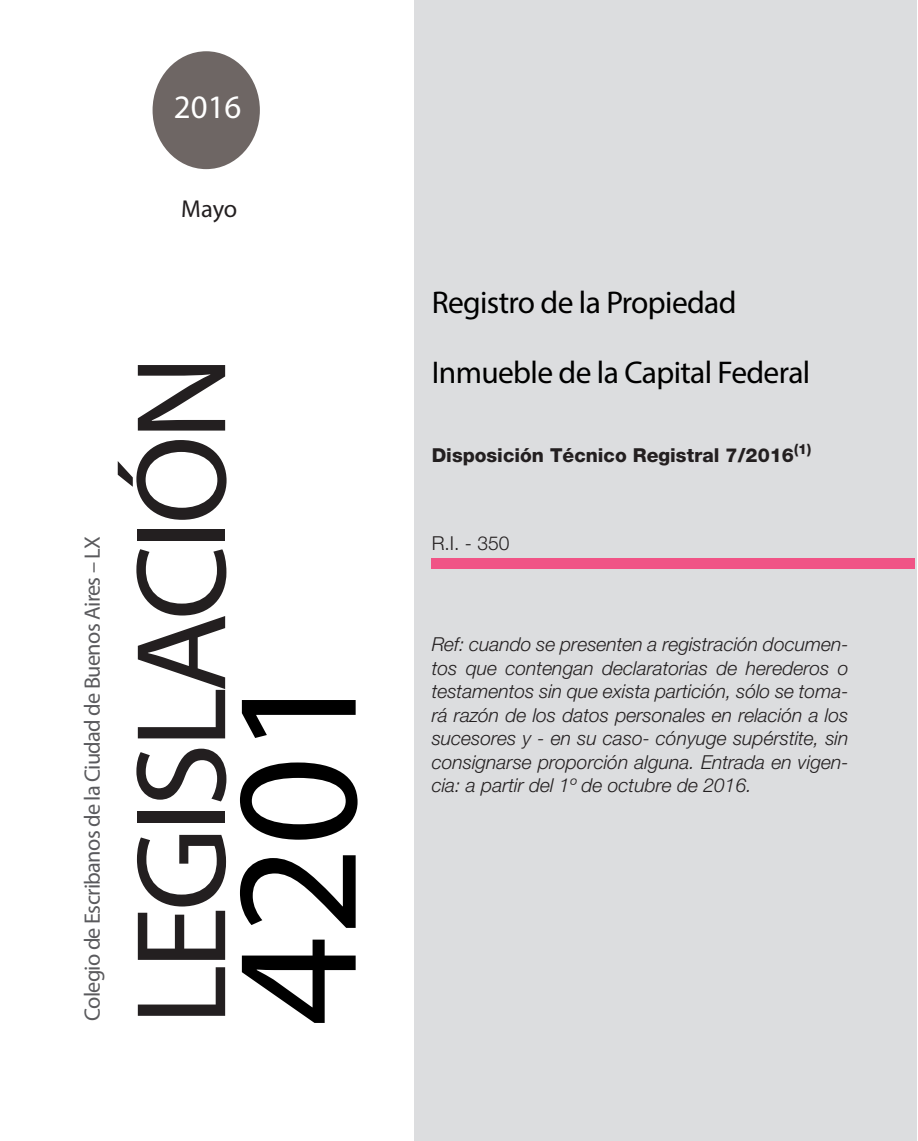
<style>
.page{position:relative;width:918px;height:1141px;background:#fff}
.page>*{position:absolute;margin:0;border:0;box-sizing:border-box;transform-origin:0 0}
.Num_tapa{font:175px "Myriad Pro";color:#000}
.CIRCU_tapa{font:129.5px "Myriad Pro";letter-spacing:-.04em;color:#231f20}
.Año_tapa{font:32.9px "Myriad Pro";color:#fff}
.Titulo{font:31.5px "Myriad Pro";letter-spacing:-.02em;color:#000}
.t1{font:24.5px "Myriad Pro";color:#231f20}
.t2{font:22.4px "Myriad Pro";letter-spacing:-.03em;color:#5a5a5d}
.Texto{font:italic 300 19.25px/23.4px "Helvetica Neue";color:#231f20;text-align:justify}
.Texto-2{font:800 19.25px "Helvetica Neue";color:#231f20}
.Texto-3{font:300 19.25px "Helvetica Neue";color:#231f20}
.Texto-4{font:800 14px "Helvetica Neue";color:#231f20}
</style>
<div class="page">
<div style="left:414px;top:1px;width:503px;height:1140px;background:#dcdddf"></div>
<div style="left:153px;top:51px;width:107px;height:118px;background:#6e6664;border-radius:50%"></div>
<div style="left:432px;top:559px;width:483px;height:10px;background:#f05386"></div>
<p class="Año_tapa" style="left:174px;top:87px;width:69px">2016</p>
<p class="t1" style="left:181px;top:193px;width:58px">Mayo</p>
<p class="t2" style="left:78px;top:1021px;width:486px;rotate:-90deg">Colegio de Escribanos de la Ciudad de Buenos Aires – LX</p>
<p class="CIRCU_tapa" style="left:102px;top:1026px;width:672px;rotate:-90deg">LEGISLACIÓN</p>
<p class="Num_tapa" style="left:189px;top:1025px;width:361px;rotate:-90deg">4201</p>
<p class="Titulo" style="left:432px;top:283px;width:306px">Registro de la Propiedad</p>
<p class="Titulo" style="left:432px;top:353px;width:380px">Inmueble de la Capital Federal</p>
<p class="Texto-2" style="left:432px;top:444px;width:364px">Disposición Técnico Registral 7/2016</p>
<p class="Texto-4" style="left:794px;top:440px;width:19px">(1)</p>
<p class="Texto-3" style="left:432px;top:532px;width:79px">R.I. - 350</p>
<p class="Texto" style="left:432px;top:633px;width:418px">Ref: cuando se presenten a registración documen&shy;tos que contengan declaratorias de herederos o testamentos sin que exista partición, sólo se toma&shy;rá razón de los datos personales en relación a los sucesores y - en su caso- cónyuge supérstite, sin consignarse proporción alguna. Entrada en vigen&shy;cia: a partir del 1º de octubre de 2016.</p>
</div>
